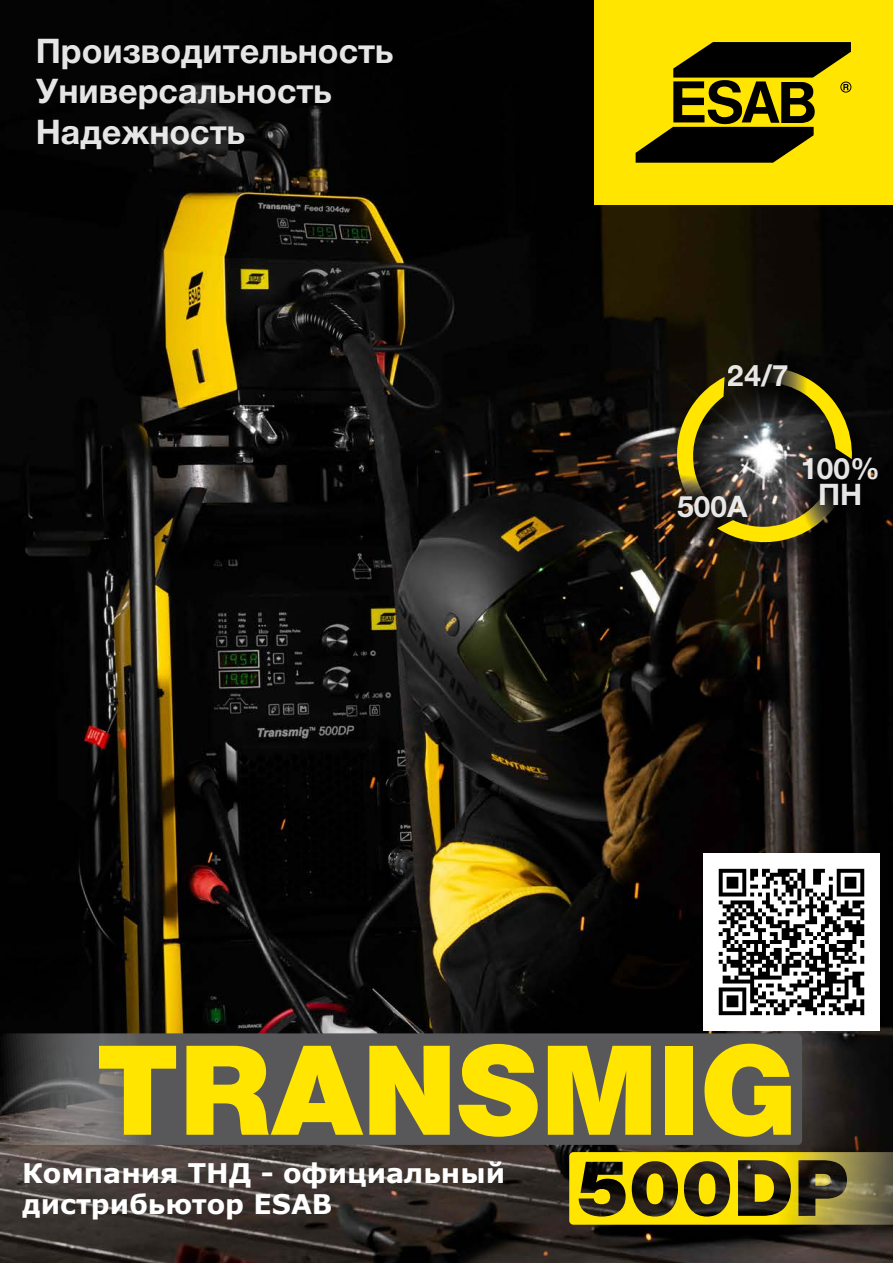
<style>
.page{position:relative;width:893px;height:1263px;background:#fff}
.page>*{position:absolute;margin:0;border:0;box-sizing:border-box;transform-origin:0 0}
.t1{font:700 34.05px/40.8px "Helvetica Neue Cyr";color:#fff}
.t2{font:700 29.7px/25.5px "Helvetica Neue Cyr";color:#fff;text-align:center}
.t3{font:700 27px/31.3px "Verdana";color:#fff}
</style>
<div class="page">
<img style="left:0;top:0;width:893px;height:1263px">
<div style="left:595px;top:0;width:298px;height:204px;background:#ffe500"></div>
<svg style="left:636px;top:42px;width:215px;height:121px"></svg>
<img style="left:665px;top:349px;width:228px;height:226px">
<svg style="left:667px;top:367px;width:186px;height:187px;background:#4b4524"></svg>
<svg style="left:569px;top:1152px;width:324px;height:73px;background:#90821a"></svg>
<svg style="left:0;top:1033px;width:802px;height:112px;background:#575657"></svg>
<svg style="left:99px;top:1046px;width:77px;height:89px;background:#b6a832"></svg>
<svg style="left:186px;top:1046px;width:177px;height:89px;background:#c4b31f"></svg>
<svg style="left:369px;top:1046px;width:81px;height:89px;background:#dec911"></svg>
<svg style="left:458px;top:1044px;width:80px;height:93px;background:#c6b51e"></svg>
<svg style="left:548px;top:1046px;width:103px;height:89px;background:#e0ca10"></svg>
<div style="left:665px;top:1046px;width:28px;height:89px;background:#ffe500"></div>
<svg style="left:704px;top:1044px;width:87px;height:93px;background:#c6b51e"></svg>
<img style="left:703px;top:854px;width:177px;height:176px">
<p class="t1" style="left:36px;top:30px;width:359px">Производительность<br>Универсальность<br>Надежность</p>
<p class="t2" style="left:728px;top:363px;width:62px">24/7</p>
<p class="t2" style="left:677px;top:494px;width:72px">500А</p>
<p class="t2" style="left:800px;top:456px;width:81px">100%<br>ПН</p>
<p class="t3" style="left:22px;top:1157px;width:485px">Компания ТНД - официальный дистрибьютор ESAB</p>
</div>
